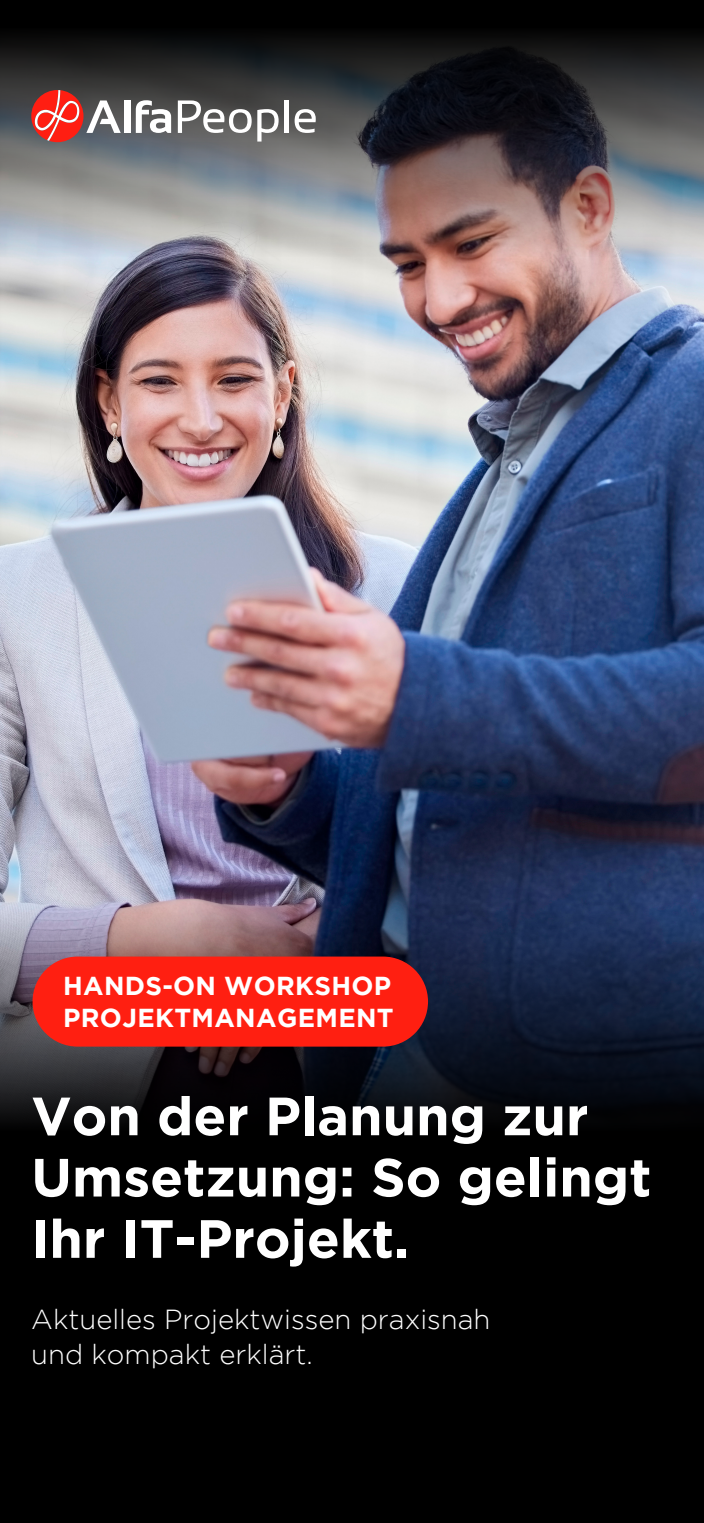
<style>
.page{position:relative;width:704px;height:1523px;background:#fff}
.page>*{position:absolute;margin:0;border:0;box-sizing:border-box;transform-origin:0 0}
.t1{font:700 53.75px/61.2px "Gotham";color:#fff}
.t2{font:300 27.5px/34.4px "Gotham";color:#fff}
.t3{font:700 25.94px/31.1px "Gotham";letter-spacing:.015em;color:#fff}
</style>
<div class="page">
<img style="left:0;top:268px;width:703px;height:621px">
<img style="left:0;top:0;width:703px;height:268px">
<svg style="left:0;top:889px;width:703px;height:264px;background:#272938"></svg>
<div style="left:0;top:1153px;width:703px;height:369px;background:#000"></div>
<svg style="left:31px;top:90px;width:90px;height:52px;background:#ad5d5a"></svg>
<div style="left:124px;top:100px;width:6px;height:33px;background:#fff"></div>
<svg style="left:136px;top:100px;width:35px;height:33px"></svg>
<svg style="left:178px;top:100px;width:73px;height:33px"></svg>
<svg style="left:257px;top:109px;width:21px;height:33px"></svg>
<hr style="left:284px;top:100px;width:4px;height:33px;background:#fff">
<svg style="left:294px;top:109px;width:21px;height:24px"></svg>
<div style="left:32px;top:956px;width:395px;height:90px;background:#ff1f11;border-radius:45px"></div>
<p class="t3" style="left:63px;top:970px;width:332px">HANDS-ON WORKSHOP<br>PROJEKTMANAGEMENT</p>
<p class="t1" style="left:31px;top:1084px;width:621px">Von der Planung zur<br>Umsetzung: So gelingt<br>Ihr IT-Projekt.</p>
<p class="t2" style="left:31px;top:1302px;width:460px">Aktuelles Projektwissen praxisnah und kompakt erklärt.</p>
</div>
